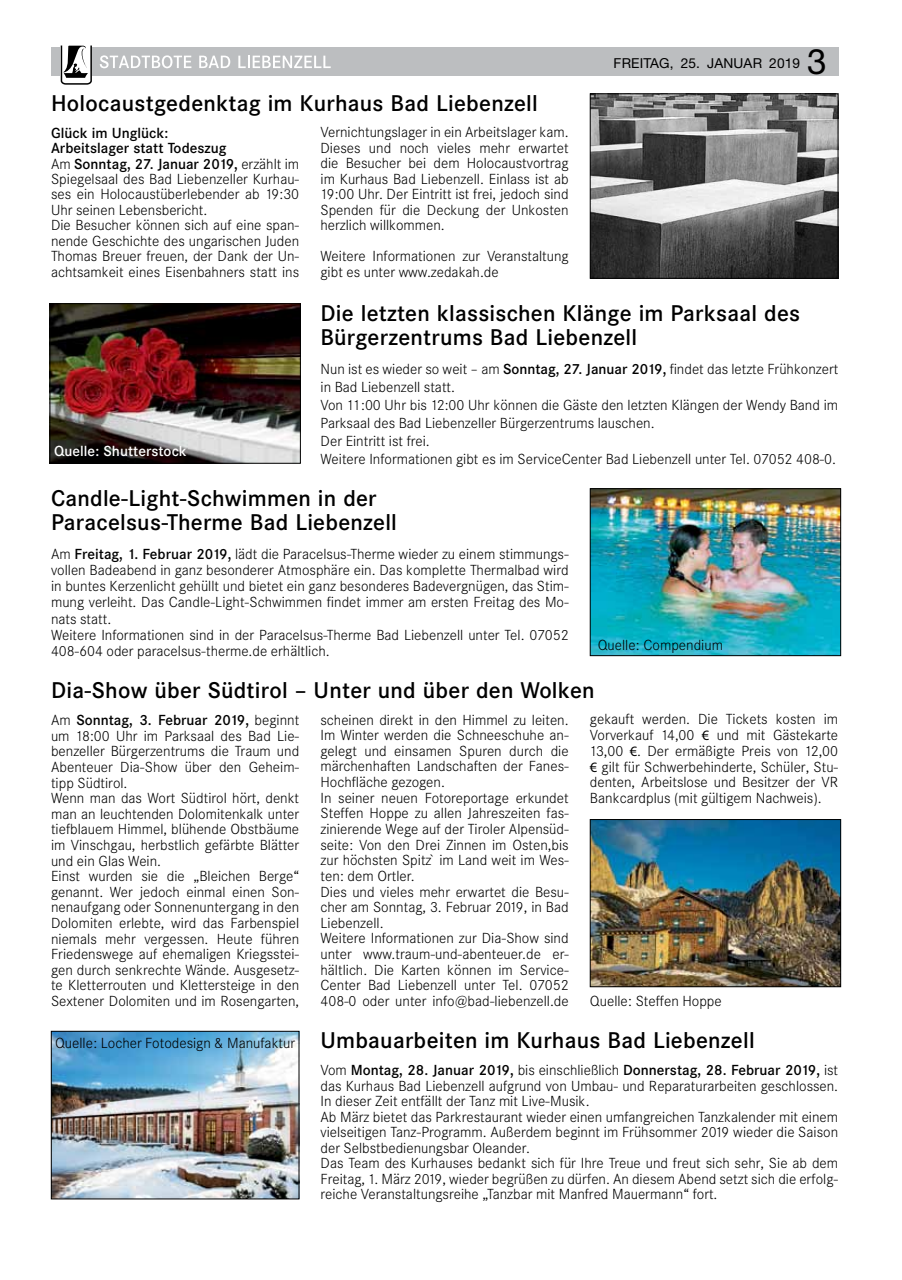
<style>
.page{position:relative;width:902px;height:1280px;background:#fff}
.page>*{position:absolute;margin:0;border:0;box-sizing:border-box;transform-origin:0 0}
.t1{font:35.1px "Helvetica Neue";color:#000}
.t2{font:500 22.35px/24px "Corporate SBQ";letter-spacing:.01em;color:#000}
.t3{font:300 14.4px/15.6px "Corporate SBQ";color:#000}
.t4{font:500 14.4px "Corporate SBQ";color:#fff}
.t5{font:13.65px "Helvetica Neue";letter-spacing:.01em;color:#000}
.s1{font-weight:500}
.s2{font-family:"Myriad Pro";font-weight:400}
</style>
<div class="page">
<div style="left:51px;top:47px;width:787px;height:29px;background:#bcbec0"></div>
<svg style="left:61px;top:46px;width:31px;height:39px"></svg>
<svg style="left:100px;top:55px;width:91px;height:13px"></svg>
<svg style="left:199px;top:56px;width:31px;height:12px"></svg>
<svg style="left:238px;top:56px;width:93px;height:12px"></svg>
<img style="left:592px;top:96px;width:244px;height:181px">
<div style="left:590px;top:94px;width:248px;height:185px;border:1px solid #000"></div>
<img style="left:52px;top:305px;width:246px;height:156px">
<div style="left:50px;top:303px;width:250px;height:160px;border:1px solid #000"></div>
<img style="left:592px;top:490px;width:246px;height:164px">
<div style="left:590px;top:488px;width:250px;height:168px;border:1px solid #000"></div>
<img style="left:592px;top:821px;width:246px;height:164px">
<div style="left:590px;top:819px;width:250px;height:168px;border:1px solid #000"></div>
<img style="left:53px;top:1033px;width:244px;height:164px">
<div style="left:51px;top:1031px;width:248px;height:168px;border:1px solid #000"></div>
<p class="t5" style="left:613px;top:55px;width:188px">FREITAG, 25. JANUAR 2019</p>
<h1 class="t1" style="left:807px;top:41px;width:21px">3</h1>
<h2 class="t2" style="left:51px;top:91px;width:488px">Holocaustgedenktag im Kurhaus Bad Liebenzell</h2>
<p class="t3" style="left:51px;top:125px;width:250px"><span class="s1">Glück im Unglück:<br>Arbeitslager statt Todeszug<br></span>Am <span class="s1">Sonntag, 27. Januar 2019,</span> erzählt im Spiegelsaal des Bad Liebenzeller Kurhau&shy;ses ein Holocaustüberlebender ab 19:30<br>Uhr seinen Lebensbericht.<br>Die Besucher können sich auf eine span&shy;nende Geschichte des ungarischen Juden Thomas Breuer freuen, der Dank der Un&shy;achtsamkeit eines Eisenbahners statt ins</p>
<p class="t3" style="left:320px;top:125px;width:250px;text-align:justify">Vernichtungslager in ein Arbeitslager kam.<br>Dieses und noch vieles mehr erwartet die Besucher bei dem Holocaustvortrag im Kurhaus Bad Liebenzell. Einlass ist ab 19:00 Uhr. Der Eintritt ist frei, jedoch sind Spenden für die Deckung der Unkosten herzlich willkommen.</p>
<p class="t3" style="left:320px;top:249px;width:250px">Weitere Informationen zur Veranstaltung gibt es unter www.zedakah.de</p>
<h2 class="t2" style="left:320px;top:301px;width:481px">Die letzten klassischen Klänge im Parksaal des<br>Bürgerzentrums Bad Liebenzell</h2>
<p class="t3" style="left:320px;top:360px;width:519px;line-height:17.9px">Nun ist es wieder so weit – am <span class="s1">Sonntag, 27. Januar 2019,</span> findet das letzte Frühkonzert in Bad Liebenzell statt.<br>Von 11:00 Uhr bis 12:00 Uhr können die Gäste den letzten Klängen der Wendy Band im Parksaal des Bad Liebenzeller Bürgerzentrums lauschen.<br>Der Eintritt ist frei.<br>Weitere Informationen gibt es im ServiceCenter Bad Liebenzell unter Tel. 07052 408-0.</p>
<p class="t4" style="left:54px;top:442px;width:134px">Quelle: Shutterstock</p>
<h2 class="t2" style="left:51px;top:486px;width:347px">Candle-Light-Schwimmen in der<br>Paracelsus-Therme Bad Liebenzell</h2>
<p class="t3" style="left:51px;top:546px;width:519px;line-height:16px">Am <span class="s1">Freitag, 1. Februar 2019,</span> lädt die Paracelsus-Therme wieder zu einem stimmungs&shy;vollen Badeabend in ganz besonderer Atmosphäre ein. Das komplette Thermalbad wird in buntes Kerzenlicht gehüllt und bietet ein ganz besonderes Badevergnügen, das Stim&shy;mung verleiht. Das Candle-Light-Schwimmen findet immer am ersten Freitag des Mo&shy;nats statt.<br>Weitere Informationen sind in der Paracelsus-Therme Bad Liebenzell unter Tel. 07052<br>408-604 oder paracelsus-therme.de erhältlich.</p>
<p class="t3" style="left:597px;top:637px;width:127px">Quelle: Compendium</p>
<h2 class="t2" style="left:51px;top:679px;width:545px">Dia-Show über Südtirol – Unter und über den Wolken</h2>
<p class="t3" style="left:51px;top:712px;width:250px">Am <span class="s1">Sonntag, 3. Februar 2019,</span> beginnt um 18:00 Uhr im Parksaal des Bad Lie&shy;benzeller Bürgerzentrums die Traum und Abenteuer Dia-Show über den Geheim&shy;tipp Südtirol.<br>Wenn man das Wort Südtirol hört, denkt man an leuchtenden Dolomitenkalk unter tiefblauem Himmel, blühende Obstbäume im Vinschgau, herbstlich gefärbte Blätter und ein Glas Wein.<br>Einst wurden sie die „Bleichen Berge“ genannt. Wer jedoch einmal einen Son&shy;nenaufgang oder Sonnenuntergang in den Dolomiten erlebte, wird das Farbenspiel niemals mehr vergessen. Heute führen Friedenswege auf ehemaligen Kriegsstei&shy;gen durch senkrechte Wände. Ausgesetz&shy;te Kletterrouten und Klettersteige in den Sextener Dolomiten und im Rosengarten,</p>
<p class="t3" style="left:320px;top:712px;width:250px">scheinen direkt in den Himmel zu leiten.<br>Im Winter werden die Schneeschuhe an&shy;gelegt und einsamen Spuren durch die märchenhaften Landschaften der Fanes-Hochfläche gezogen.<br>In seiner neuen Fotoreportage erkundet Steffen Hoppe zu allen Jahreszeiten fas&shy;zinierende Wege auf der Tiroler Alpensüd&shy;seite: Von den Drei Zinnen im Osten,bis zur höchsten Spitz` im Land weit im Wes&shy;ten: dem Ortler.<br>Dies und vieles mehr erwartet die Besu&shy;cher am Sonntag, 3. Februar 2019, in Bad Liebenzell.<br>Weitere Informationen zur Dia-Show sind unter www.traum-und-abenteuer.de er&shy;hältlich. Die Karten können im Service-Center Bad Liebenzell unter Tel. 07052<br>408-0 oder unter info@bad-liebenzell.de</p>
<p class="t3" style="left:590px;top:712px;width:250px;text-align:justify">gekauft werden. Die Tickets kosten im Vorverkauf 14,00 <span class="s2">€</span> und mit Gästekarte 13,00 <span class="s2">€</span>. Der ermäßigte Preis von 12,00 <span class="s2">€</span> gilt für Schwerbehinderte, Schüler, Stu&shy;denten, Arbeitslose und Besitzer der VR Bankcardplus (mit gültigem Nachweis).</p>
<p class="t3" style="left:590px;top:993px;width:133px">Quelle: Steffen Hoppe</p>
<h2 class="t2" style="left:320px;top:1029px;width:435px">Umbauarbeiten im Kurhaus Bad Liebenzell</h2>
<p class="t3" style="left:320px;top:1063px;width:519px">Vom <span class="s1">Montag, 28. Januar 2019,</span> bis einschließlich <span class="s1">Donnerstag, 28. Februar 2019,</span> ist das Kurhaus Bad Liebenzell aufgrund von Umbau- und Reparaturarbeiten geschlossen.<br>In dieser Zeit entfällt der Tanz mit Live-Musik.<br>Ab März bietet das Parkrestaurant wieder einen umfangreichen Tanzkalender mit einem vielseitigen Tanz-Programm. Außerdem beginnt im Frühsommer 2019 wieder die Saison der Selbstbedienungsbar Oleander.<br>Das Team des Kurhauses bedankt sich für Ihre Treue und freut sich sehr, Sie ab dem Freitag, 1. März 2019, wieder begrüßen zu dürfen. An diesem Abend setzt sich die erfolg&shy;reiche Veranstaltungsreihe „Tanzbar mit Manfred Mauermann“ fort.</p>
<p class="t3" style="left:55px;top:1035px;width:241px">Quelle: Locher Fotodesign &amp; Manufaktur</p>
</div>
